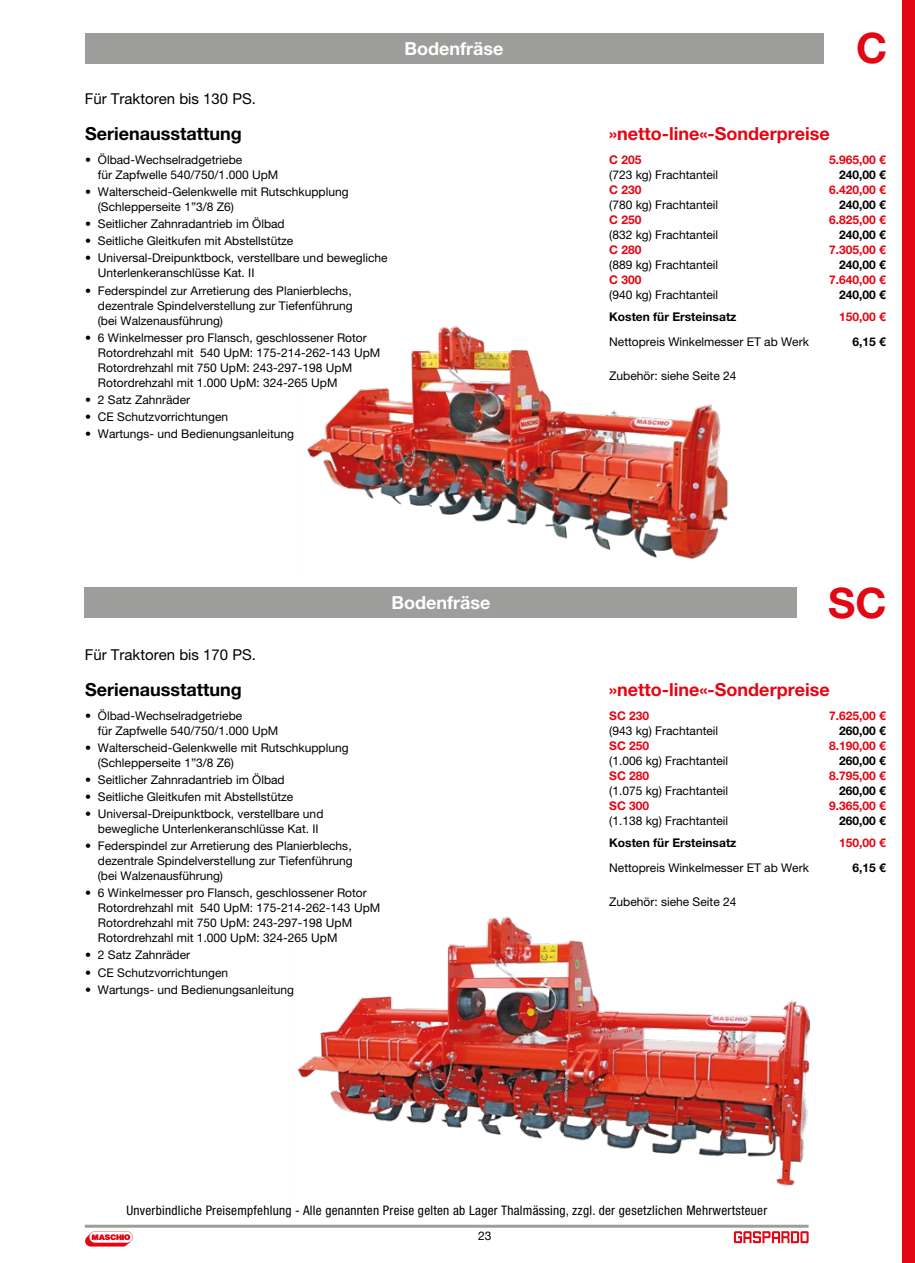
<style>
.page{position:relative;width:915px;height:1263px;background:#fff}
.page>*{position:absolute;margin:0;border:0;box-sizing:border-box;transform-origin:0 0}
.t1{font:700 42px "Helvetica Neue LT Pro";color:#e30613}
.t2{font:700 18px "Helvetica Neue LT Pro";color:#e30613}
.t3{font:700 18px "Helvetica Neue LT Pro";color:#000}
.t4{font:700 18px "Helvetica Neue LT Pro";color:#fff}
.t5{font:15px "Helvetica Neue LT Pro";color:#000}
.t6{font:condensed 13.2px "Helvetica Neue LT Pro";letter-spacing:.02em;color:#000}
.t7{font:12px/15px "Helvetica Neue LT Pro";color:#000}
.t8{font:700 12px "Helvetica Neue LT Pro";color:#e30613}
.t9{font:700 12px "Helvetica Neue LT Pro";color:#000}
.t10{font:12px "Helvetica Neue";color:#000}
</style>
<div class="page">
<div style="left:901px;top:0;width:13px;height:1263px;background:#e30613"></div>
<svg style="left:85px;top:1231px;width:48px;height:15px"></svg>
<hr style="left:85px;top:1225px;width:723px;height:3px;background:#9d9d9c">
<svg style="left:733px;top:1231px;width:75px;height:12px"></svg>
<div style="left:85px;top:33px;width:737px;height:31px;background:#9d9d9c"></div>
<img style="left:307px;top:326px;width:421px;height:233px">
<div style="left:85px;top:587px;width:711px;height:31px;background:#9d9d9c"></div>
<img style="left:297px;top:916px;width:514px;height:270px">
<p class="t5" style="left:85px;top:90px;width:173px">Für Traktoren bis 130 PS.</p>
<h2 class="t3" style="left:85px;top:123px;width:158px">Serienausstattung</h2>
<p class="t7" style="left:98px;top:152px;width:182px;text-indent:-13px">• Ölbad-Wechselradgetriebe<br>für Zapfwelle 540/750/1.000 UpM</p>
<p class="t7" style="left:98px;top:184px;width:252px;text-indent:-13px">• Walterscheid-Gelenkwelle mit Rutschkupplung (Schlepperseite 1”3/8 Z6)</p>
<p class="t7" style="left:85px;top:216px;width:201px">• Seitlicher Zahnradantrieb im Ölbad</p>
<p class="t7" style="left:85px;top:233px;width:210px">• Seitliche Gleitkufen mit Abstellstütze</p>
<p class="t7" style="left:98px;top:250px;width:291px;text-indent:-13px">• Universal-Dreipunktbock, verstellbare und bewegliche<br>Unterlenkeranschlüsse Kat. II</p>
<p class="t7" style="left:98px;top:283px;width:256px;text-align:justify;text-indent:-13px">• Federspindel zur Arretierung des Planierblechs, dezentrale Spindelverstellung zur Tiefenführung (bei Walzenausführung)</p>
<p class="t7" style="left:98px;top:330px;width:284px;text-indent:-13px">• 6 Winkelmesser pro Flansch, geschlossener Rotor Rotordrehzahl mit 540 UpM: 175-214-262-143 UpM Rotordrehzahl mit 750 UpM: 243-297-198 UpM Rotordrehzahl mit 1.000 UpM: 324-265 UpM</p>
<p class="t7" style="left:85px;top:392px;width:106px">• 2 Satz Zahnräder</p>
<p class="t7" style="left:85px;top:409px;width:144px">• CE Schutzvorrichtungen</p>
<p class="t7" style="left:85px;top:426px;width:210px">• Wartungs- und Bedienungsanleitung</p>
<h2 class="t4" style="left:404px;top:37px;width:100px">Bodenfräse</h2>
<h1 class="t1" style="left:855px;top:22px;width:33px">C</h1>
<h2 class="t2" style="left:609px;top:123px;width:222px">»netto-line«-Sonderpreise</h2>
<p class="t8" style="left:609px;top:152px;width:34px">C 205</p>
<p class="t8" style="left:828px;top:152px;width:58px">5.965,00 €</p>
<p class="t7" style="left:609px;top:167px;width:110px">(723 kg) Frachtanteil</p>
<p class="t9" style="left:838px;top:167px;width:48px">240,00 €</p>
<p class="t8" style="left:609px;top:182px;width:34px">C 230</p>
<p class="t8" style="left:828px;top:182px;width:58px">6.420,00 €</p>
<p class="t7" style="left:609px;top:197px;width:110px">(780 kg) Frachtanteil</p>
<p class="t9" style="left:838px;top:197px;width:48px">240,00 €</p>
<p class="t8" style="left:609px;top:212px;width:34px">C 250</p>
<p class="t8" style="left:828px;top:212px;width:58px">6.825,00 €</p>
<p class="t7" style="left:609px;top:227px;width:110px">(832 kg) Frachtanteil</p>
<p class="t9" style="left:838px;top:227px;width:48px">240,00 €</p>
<p class="t8" style="left:609px;top:242px;width:34px">C 280</p>
<p class="t8" style="left:828px;top:242px;width:58px">7.305,00 €</p>
<p class="t7" style="left:609px;top:257px;width:110px">(889 kg) Frachtanteil</p>
<p class="t9" style="left:838px;top:257px;width:48px">240,00 €</p>
<p class="t8" style="left:609px;top:272px;width:34px">C 300</p>
<p class="t8" style="left:828px;top:272px;width:58px">7.640,00 €</p>
<p class="t7" style="left:609px;top:287px;width:110px">(940 kg) Frachtanteil</p>
<p class="t9" style="left:838px;top:287px;width:48px">240,00 €</p>
<p class="t9" style="left:609px;top:310px;width:129px">Kosten für Ersteinsatz</p>
<p class="t8" style="left:838px;top:310px;width:48px">150,00 €</p>
<p class="t7" style="left:609px;top:334px;width:201px">Nettopreis Winkelmesser ET ab Werk</p>
<p class="t9" style="left:852px;top:334px;width:35px">6,15 €</p>
<p class="t7" style="left:609px;top:368px;width:129px">Zubehör: siehe Seite 24</p>
<p class="t5" style="left:85px;top:646px;width:173px">Für Traktoren bis 170 PS.</p>
<h2 class="t3" style="left:85px;top:678px;width:158px">Serienausstattung</h2>
<p class="t7" style="left:98px;top:708px;width:182px;text-indent:-13px">• Ölbad-Wechselradgetriebe<br>für Zapfwelle 540/750/1.000 UpM</p>
<p class="t7" style="left:98px;top:740px;width:252px;text-indent:-13px">• Walterscheid-Gelenkwelle mit Rutschkupplung (Schlepperseite 1”3/8 Z6)</p>
<p class="t7" style="left:85px;top:772px;width:201px">• Seitlicher Zahnradantrieb im Ölbad</p>
<p class="t7" style="left:85px;top:789px;width:210px">• Seitliche Gleitkufen mit Abstellstütze</p>
<p class="t7" style="left:98px;top:806px;width:227px;text-indent:-13px">• Universal-Dreipunktbock, verstellbare und bewegliche Unterlenkeranschlüsse Kat. II</p>
<p class="t7" style="left:98px;top:838px;width:256px;text-align:justify;text-indent:-13px">• Federspindel zur Arretierung des Planierblechs, dezentrale Spindelverstellung zur Tiefenführung (bei Walzenausführung)</p>
<p class="t7" style="left:98px;top:885px;width:284px;text-indent:-13px">• 6 Winkelmesser pro Flansch, geschlossener Rotor Rotordrehzahl mit 540 UpM: 175-214-262-143 UpM Rotordrehzahl mit 750 UpM: 243-297-198 UpM Rotordrehzahl mit 1.000 UpM: 324-265 UpM</p>
<p class="t7" style="left:85px;top:947px;width:106px">• 2 Satz Zahnräder</p>
<p class="t7" style="left:85px;top:965px;width:144px">• CE Schutzvorrichtungen</p>
<p class="t7" style="left:85px;top:982px;width:210px">• Wartungs- und Bedienungsanleitung</p>
<h2 class="t4" style="left:391px;top:592px;width:100px">Bodenfräse</h2>
<h1 class="t1" style="left:827px;top:576px;width:60px">SC</h1>
<h2 class="t2" style="left:609px;top:678px;width:222px">»netto-line«-Sonderpreise</h2>
<p class="t8" style="left:609px;top:708px;width:42px">SC 230</p>
<p class="t8" style="left:828px;top:708px;width:58px">7.625,00 €</p>
<p class="t7" style="left:609px;top:723px;width:110px">(943 kg) Frachtanteil</p>
<p class="t9" style="left:838px;top:723px;width:48px">260,00 €</p>
<p class="t8" style="left:609px;top:738px;width:42px">SC 250</p>
<p class="t8" style="left:828px;top:738px;width:58px">8.190,00 €</p>
<p class="t7" style="left:609px;top:753px;width:120px">(1.006 kg) Frachtanteil</p>
<p class="t9" style="left:838px;top:753px;width:48px">260,00 €</p>
<p class="t8" style="left:609px;top:768px;width:42px">SC 280</p>
<p class="t8" style="left:828px;top:768px;width:58px">8.795,00 €</p>
<p class="t7" style="left:609px;top:783px;width:120px">(1.075 kg) Frachtanteil</p>
<p class="t9" style="left:838px;top:783px;width:48px">260,00 €</p>
<p class="t8" style="left:609px;top:798px;width:42px">SC 300</p>
<p class="t8" style="left:828px;top:798px;width:58px">9.365,00 €</p>
<p class="t7" style="left:609px;top:813px;width:120px">(1.138 kg) Frachtanteil</p>
<p class="t9" style="left:838px;top:813px;width:48px">260,00 €</p>
<p class="t9" style="left:609px;top:835px;width:129px">Kosten für Ersteinsatz</p>
<p class="t8" style="left:838px;top:835px;width:48px">150,00 €</p>
<p class="t7" style="left:609px;top:860px;width:201px">Nettopreis Winkelmesser ET ab Werk</p>
<p class="t9" style="left:852px;top:860px;width:35px">6,15 €</p>
<p class="t7" style="left:609px;top:894px;width:129px">Zubehör: siehe Seite 24</p>
<p class="t6" style="left:126px;top:1202px;width:642px">Unverbindliche Preisempfehlung - Alle genannten Preise gelten ab Lager Thalmässing, zzgl. der gesetzlichen Mehrwertsteuer</p>
<p class="t10" style="left:478px;top:1227px;width:15px">23</p>
</div>
